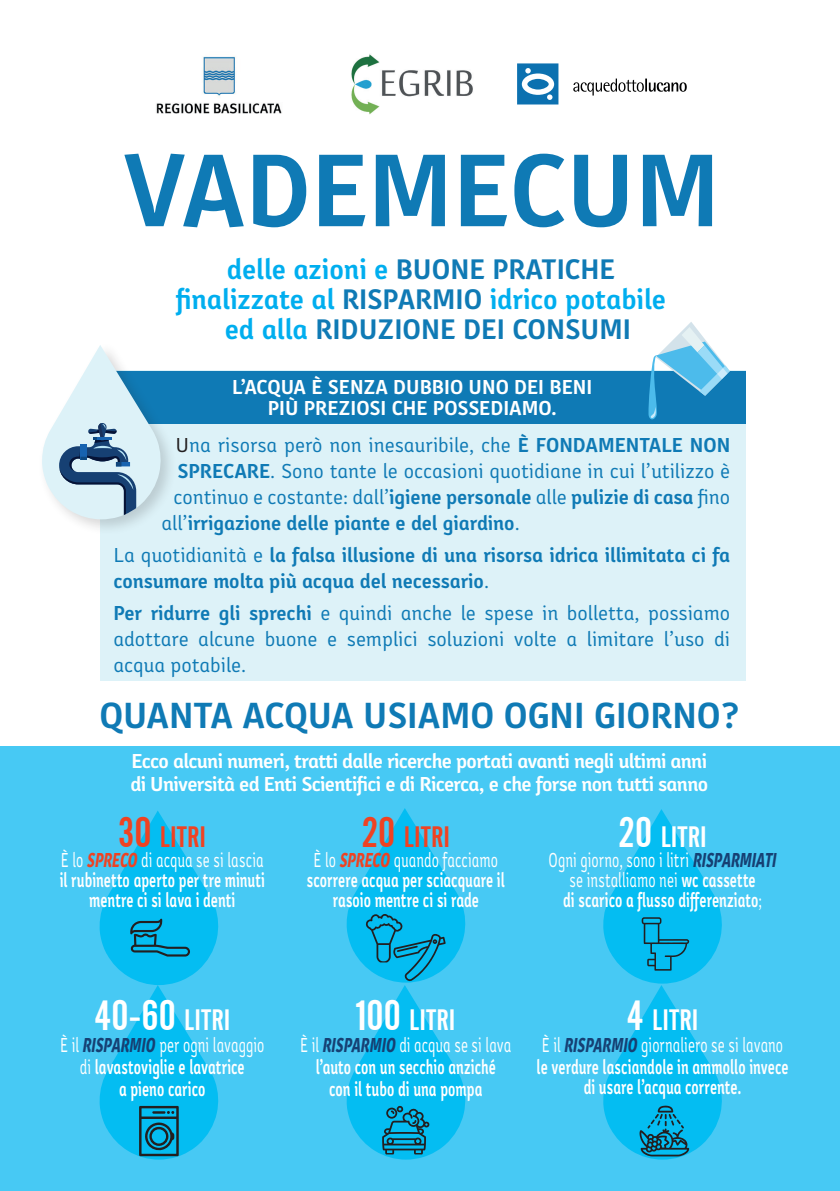
<style>
.page{position:relative;width:840px;height:1191px;background:#fff}
.page>*{position:absolute;margin:0;border:0;box-sizing:border-box;transform-origin:0 0}
.t1{font:700 102px "Costanera Alt";color:#0f7ab5}
.t2{font:42px "Alternate Gothic No 2 BT";color:#fff}
.t3{font:700 36px "Costanera Alt";color:#0f7ab5}
.t4{font:29.4px "Alternate Gothic No 2 BT";letter-spacing:.015em;color:#fff}
.t5{font:29.4px "Alternate Gothic No 2 BT";letter-spacing:.015em;color:#ef4222}
.t6{font:700 28px/30px "Costanera Alt";color:#00aeef;text-align:center}
.t7{font:700 20px/20px "Costanera Alt";letter-spacing:.005em;color:#fff;text-align:center;scale:.7 1}
.t8{font:20px/26px "Costanera Alt";color:#0f7ab5;text-align:justify}
.t9{font:700 20px/26px "Costanera Alt";color:#0f7ab5}
.t10{font:700 20px/23.6px "Costanera Alt";letter-spacing:-.03em;color:#fff}
.t11{font:700 20px/21.6px "Costanera Alt";letter-spacing:.005em;color:#fff;text-align:center}
.s1{color:#0f7ab5}
.s2{color:#231f20}
.s3{font-weight:700}
.s4{font-weight:400}
.s5{font-size:42px}
.s6{font-weight:800;font-style:italic;color:#ef4222}
.s7{font-size:29.4px}
.s8{font-weight:800;font-style:italic;color:#164073}
</style>
<div class="page">
<div style="left:0;top:773px;width:839px;height:418px;background:#47c9f4"></div>
<div style="left:100px;top:370px;width:645px;height:310px;background:#ddf2f8"></div>
<div style="left:88px;top:370px;width:657px;height:53px;background:#0f7ab5"></div>
<svg style="left:647px;top:322px;width:82px;height:98px"></svg>
<div style="left:37px;top:341px;width:140px;height:195px;background:#231f20;opacity:.18"></div>
<svg style="left:42px;top:345px;width:119px;height:174px"></svg>
<div style="left:0;top:746px;width:839px;height:55px;background:#47c9f4"></div>
<svg style="left:100px;top:811px;width:119px;height:348px"></svg>
<svg style="left:346px;top:808px;width:120px;height:351px"></svg>
<svg style="left:603px;top:809px;width:119px;height:350px"></svg>
<img style="left:351px;top:54px;width:122px;height:60px">
<img style="left:156px;top:56px;width:126px;height:58px">
<svg style="left:517px;top:63px;width:41px;height:41px"></svg>
<svg style="left:573px;top:79px;width:113px;height:17px"></svg>
<h1 class="t1" style="left:122px;top:125px;width:599px">VADEMECUM</h1>
<h3 class="t6" style="left:176px;top:255px;width:491px">delle azioni e <span class="s1">BUONE PRATICHE </span>finalizzate al <span class="s1">RISPARMIO</span> idrico potabile ed alla <span class="s1">RIDUZIONE DEI CONSUMI</span></h3>
<p class="t11" style="left:232px;top:376px;width:361px">L’ACQUA È SENZA DUBBIO UNO DEI BENI<br>PIÙ PREZIOSI CHE POSSEDIAMO.</p>
<p class="t8" style="left:175px;top:432px;width:556px"><span class="s2">U</span>na risorsa però non inesauribile, che <span class="s3">È FONDAMENTALE NON</span></p>
<p class="t8" style="left:177px;top:458px;width:553px"><span class="s3">SPRECARE</span>. Sono tante le occasioni quotidiane in cui l’utilizzo è</p>
<p class="t8" style="left:173px;top:484px;width:558px">continuo e costante: dall’<span class="s3">igiene personale</span> alle <span class="s3">pulizie di casa</span> fino</p>
<p class="t9" style="left:161px;top:510px;width:359px"><span class="s4">all’</span>irrigazione delle piante e del giardino<span class="s4">.</span></p>
<p class="t9" style="left:113px;top:542px;width:618px"><span class="s4">La quotidianità e</span> la falsa illusione di una risorsa idrica illimitata ci fa consumare molta più acqua del necessario<span class="s4">.</span></p>
<p class="t8" style="left:113px;top:600px;width:618px"><span class="s3">Per ridurre gli sprechi</span> e quindi anche le spese in bolletta, possiamo adottare alcune buone e semplici soluzioni volte a limitare l’uso di acqua potabile.</p>
<h3 class="t3" style="left:99px;top:692px;width:641px">QUANTA ACQUA USIAMO OGNI GIORNO?</h3>
<p class="t10" style="left:130px;top:749px;width:579px">Ecco alcuni numeri, tratti dalle ricerche portati avanti negli ultimi anni di Università ed Enti Scientifici e di Ricerca, e che forse non tutti sanno</p>
<h3 class="t5" style="left:119px;top:820px;width:89px"><span class="s5">30</span> LITRI</h3>
<p class="t7" style="left:60px;top:850px;width:294px"><span class="s4">È lo</span> <span class="s6">SPRECO</span> <span class="s4">di acqua se si lascia </span>il rubinetto aperto per tre minuti mentre ci si lava i denti</p>
<h2 class="t2" style="left:94px;top:991px;width:137px">40-60 <span class="s7">LITRI</span></h2>
<p class="t7" style="left:60px;top:1034px;width:293px;line-height:22px"><span class="s4">È il</span> <span class="s8">RISPARMIO</span> <span class="s4">per ogni lavaggio di</span> lavastoviglie e lavatrice<br>a pieno carico</p>
<h3 class="t5" style="left:361px;top:820px;width:89px"><span class="s5">20</span> LITRI</h3>
<p class="t7" style="left:307px;top:850px;width:284px"><span class="s4">È lo</span> <span class="s6">SPRECO</span> <span class="s4">quando facciamo </span>scorrere acqua per sciacquare il rasoio mentre ci si rade</p>
<h3 class="t4" style="left:618px;top:820px;width:89px"><span class="s5">20</span> LITRI</h3>
<p class="t7" style="left:548px;top:850px;width:327px"><span class="s4">Ogni giorno, sono i litri</span> <span class="s8">RISPARMIATI </span><span class="s4">se installiamo nei</span> wc cassette<br>di scarico a flusso differenziato<span class="s4">;</span></p>
<h3 class="t4" style="left:356px;top:1003px;width:100px"><span class="s5">100</span> LITRI</h3>
<p class="t7" style="left:300px;top:1034px;width:303px;line-height:22px"><span class="s4">È il</span> <span class="s8">RISPARMIO</span> <span class="s4">di acqua se si lava </span>l’auto con un secchio anziché<br>con il tubo di una pompa</p>
<h3 class="t4" style="left:626px;top:1003px;width:73px"><span class="s5">4</span> LITRI</h3>
<p class="t7" style="left:536px;top:1034px;width:361px;line-height:22px;text-align:left"><span class="s4">È il</span> <span class="s8">RISPARMIO</span> <span class="s4">giornaliero se si lavano </span>le verdure lasciandole in ammollo invece</p>
<p class="t7" style="left:583px;top:1077px;width:227px">di usare l’acqua corrente.</p>
</div>
